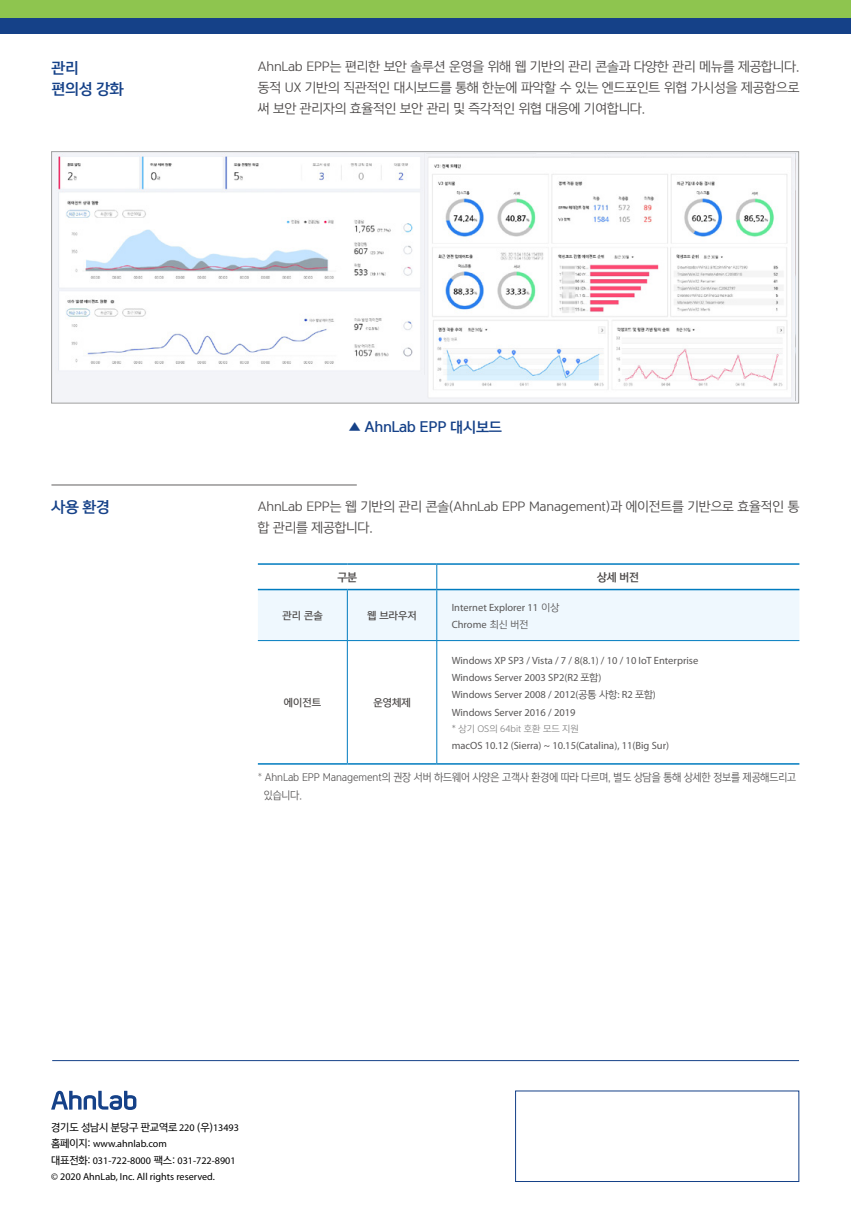
<style>
.page{position:relative;width:851px;height:1212px;background:#fff}
.page>*{position:absolute;margin:0;border:0;box-sizing:border-box;transform-origin:0 0}
.t1{font:14.25px/21px "Yoon Gothic Pro 770";letter-spacing:-.025em;color:#154188}
.t2{font:13.5px "Yoon Gothic Pro 770";letter-spacing:-.025em;color:#154188}
.t3{font:12.75px/21px "Yoon Gothic Pro 740";letter-spacing:-.01em;color:#4c4948;text-align:justify}
.t4{font:10.5px/17.2px "Myriad Pro";color:#595757}
.t5{font:10.5px/18px "Yoon Gothic Pro 740";letter-spacing:-.005em;color:#595757;scale:.92 1}
.t6{font:10.5px "Yoon Gothic Pro 770";color:#4c4948}
.t7{font:10.2px/16.5px "Myriad Pro";color:#000}
.t8{font:10.2px "Yoon Gothic Pro 750";letter-spacing:-.025em;color:#000}
.t9{font:9.75px "Yoon Gothic Pro 760";color:#4c4948}
.t10{font:9px "Yoon Gothic Pro 740";color:#898989}
.s1{font-family:"Yoon Gothic Pro 740";font-size:9.75px}
.s2{font-family:"Yoon Gothic Pro 740";font-size:9.75px;color:#4c4948}
.s3{font-family:"Yoon Gothic Pro 720"}
.s4{font-family:"Myriad Pro"}
.s5{font-family:"Yoon Gothic Pro 750"}
</style>
<div class="page">
<div style="left:52px;top:152px;width:746px;height:251px;background:#f3f4f8"></div>
<div style="left:52px;top:152px;width:746px;height:251px;border:1px solid #9fa0a0"></div>
<div style="left:0;top:0;width:850px;height:23px;background:#8ec54f"></div>
<div style="left:0;top:19px;width:850px;height:15px;background:#154188"></div>
<hr style="left:52px;top:1060px;width:746px;height:1px;background:#154188">
<svg style="left:51px;top:1091px;width:85px;height:19px"></svg>
<div style="left:515px;top:1091px;width:283px;height:91px;border:1px solid #154188"></div>
<hr style="left:51px;top:485px;width:306px;height:1px;background:#626060">
<svg style="left:258px;top:641px;width:541px;height:122px"></svg>
<hr style="left:258px;top:563px;width:89px;height:2px;background:#007bbf">
<hr style="left:347px;top:563px;width:89px;height:2px;background:#007bbf">
<hr style="left:436px;top:563px;width:363px;height:2px;background:#007bbf">
<hr style="left:258px;top:640px;width:89px;height:1px;background:#007bbf">
<hr style="left:347px;top:640px;width:89px;height:1px;background:#007bbf">
<hr style="left:347px;top:641px;width:1px;height:122px;background:#007bbf">
<hr style="left:436px;top:640px;width:363px;height:1px;background:#007bbf">
<hr style="left:436px;top:641px;width:1px;height:122px;background:#007bbf">
<svg style="left:258px;top:565px;width:541px;height:75px"></svg>
<hr style="left:258px;top:763px;width:89px;height:2px;background:#007bbf">
<hr style="left:347px;top:763px;width:89px;height:2px;background:#007bbf">
<hr style="left:436px;top:763px;width:363px;height:2px;background:#007bbf">
<hr style="left:258px;top:589px;width:89px;height:1px;background:#007bbf">
<hr style="left:347px;top:589px;width:89px;height:1px;background:#007bbf">
<hr style="left:436px;top:589px;width:363px;height:1px;background:#007bbf">
<img style="left:58px;top:156px;width:362px;height:214px">
<img style="left:428px;top:157px;width:363px;height:240px">
<h1 class="t1" style="left:52px;top:57px;width:74px">관리 편의성 강화</h1>
<p class="t3" style="left:258px;top:56px;width:543px">AhnLab EPP는 편리한 보안 솔루션 운영을 위해 웹 기반의 관리 콘솔과 다양한 관리 메뉴를 제공합니다. 동적 UX 기반의 직관적인 대시보드를 통해 한눈에 파악할 수 있는 엔드포인트 위협 가시성을 제공함으로 써 보안 관리자의 효율적인 보안 관리 및 즉각적인 위협 대응에 기여합니다.</p>
<h1 class="t1" style="left:51px;top:496px;width:60px">사용 환경</h1>
<p class="t2" style="left:348px;top:417px;width:156px">▲ AhnLab EPP 대시보드</p>
<p class="t3" style="left:258px;top:496px;width:543px">AhnLab EPP는 웹 기반의 관리 콘솔(AhnLab EPP Management)과 에이전트를 기반으로 효율적인 통 합 관리를 제공합니다.</p>
<p class="t6" style="left:337px;top:570px;width:21px">구분</p>
<p class="t6" style="left:597px;top:570px;width:43px">상세 버전</p>
<p class="t9" style="left:282px;top:609px;width:42px">관리 콘솔</p>
<p class="t9" style="left:367px;top:609px;width:51px">웹 브라우저</p>
<p class="t4" style="left:451px;top:599px;width:109px">Internet Explorer 11 <span class="s1">이상<br></span>Chrome <span class="s1">최신 버전</span></p>
<p class="t4" style="left:451px;top:652px;width:248px">Windows XP SP3 / Vista / 7 / 8(8.1) / 10 / 10 IoT Enterprise Windows Server 2003 SP2(R2 <span class="s2">포함</span>)<br>Windows Server 2008 / 2012(<span class="s2">공통 사항</span>: R2 <span class="s2">포함</span>)<br>Windows Server 2016 / 2019</p>
<p class="t10" style="left:451px;top:723px;width:129px">* 상기 OS의 64bit 호환 모드 지원</p>
<p class="t4" style="left:451px;top:737px;width:219px">macOS 10.12 (Sierra) ~ 10.15(Catalina), 11(Big Sur)</p>
<p class="t5" style="left:264px;top:768px;width:580px;text-indent:-6px"><span class="s3">*</span> AhnLab EPP Management의 권장 서버 하드웨어 사양은 고객사 환경에 따라 다르며, 별도 상담을 통해 상세한 정보를 제공해드리고 있습니다.</p>
<p class="t9" style="left:284px;top:696px;width:39px">에이전트</p>
<p class="t9" style="left:373px;top:696px;width:39px">운영체제</p>
<p class="t8" style="left:51px;top:1120px;width:189px">경기도 성남시 분당구 판교역로 <span class="s4">220</span> (우)<span class="s4">13493</span></p>
<p class="t7" style="left:51px;top:1135px;width:186px"><span class="s5">홈페이지:</span> www.ahnlab.com<br><span class="s5">대표전화:</span> 031-722-8000 <span class="s5">팩스:</span> 031-722-8901 © 2020 AhnLab, Inc. All rights reserved.</p>
</div>
